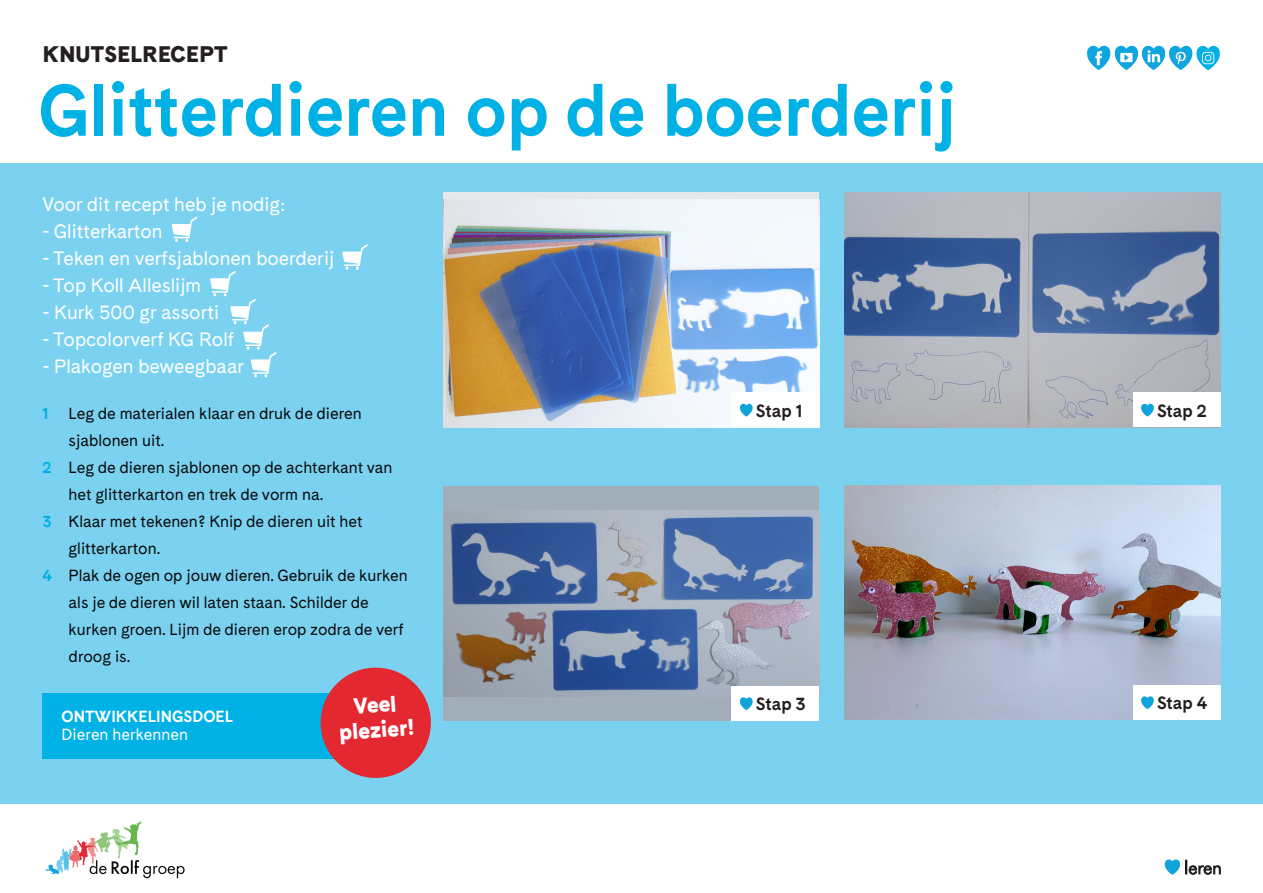
<style>
.page{position:relative;width:1263px;height:893px;background:#fff}
.page>*{position:absolute;margin:0;border:0;box-sizing:border-box;transform-origin:0 0}
.t1{font:700 67.5px "Cadiz";color:#00b1e5}
.t2{font:900 21px "Cadiz";letter-spacing:.01em;color:#231f20}
.t3{font:900 20.7px "Cadiz";color:#fff}
.t4{font:18px "Cadiz";color:#fff}
.t5{font:700 16.5px "Cadiz";color:#231f20}
.t6{font:15px/27px "Cadiz";color:#080b0b}
.t7{font:700 15px "Cadiz";color:#fff}
.t8{font:15px "Cadiz";color:#fff}
.t9{font:700 15px "Cadiz";color:#00b1e5}
</style>
<div class="page">
<div style="left:0;top:163px;width:1263px;height:641px;background:#7bd2f0"></div>
<svg style="left:1164px;top:859px;width:56px;height:16px"></svg>
<div style="left:444px;top:193px;width:375px;height:234px;background:#e6e7e9"></div>
<img style="left:444px;top:200px;width:375px;height:227px">
<img style="left:845px;top:193px;width:375px;height:234px">
<div style="left:444px;top:486px;width:375px;height:235px;background:#a1adb8"></div>
<img style="left:444px;top:510px;width:375px;height:187px">
<img style="left:845px;top:485px;width:375px;height:235px">
<div style="left:1132px;top:392px;width:88px;height:35px;background:#fff"></div>
<svg style="left:1141px;top:404px;width:13px;height:12px"></svg>
<div style="left:731px;top:392px;width:88px;height:35px;background:#fff"></div>
<svg style="left:740px;top:404px;width:13px;height:12px"></svg>
<div style="left:1132px;top:685px;width:88px;height:35px;background:#fff"></div>
<svg style="left:1141px;top:696px;width:13px;height:13px"></svg>
<svg style="left:45px;top:821px;width:140px;height:57px"></svg>
<svg style="left:172px;top:217px;width:26px;height:25px"></svg>
<div style="left:731px;top:686px;width:88px;height:35px;background:#fff"></div>
<svg style="left:740px;top:697px;width:13px;height:13px"></svg>
<svg style="left:1087px;top:45px;width:133px;height:25px"></svg>
<svg style="left:342px;top:244px;width:26px;height:26px"></svg>
<div style="left:43px;top:694px;width:372px;height:65px;background:#00b1e5"></div>
<svg style="left:319px;top:667px;width:112px;height:111px"></svg>
<svg style="left:210px;top:271px;width:67px;height:106px"></svg>
<p class="t2" style="left:43px;top:39px;width:186px">KNUTSELRECEPT</p>
<p class="t1" style="left:38px;top:62px;width:920px">Glitterdieren op de boerderij</p>
<p class="t4" style="left:43px;top:191px;width:244px">Voor dit recept heb je nodig:</p>
<p class="t4" style="left:43px;top:218px;width:122px">- Glitterkarton</p>
<p class="t4" style="left:43px;top:245px;width:293px">- Teken en verfsjablonen boerderij</p>
<p class="t4" style="left:43px;top:272px;width:160px">- Top Koll Alleslijm</p>
<p class="t4" style="left:43px;top:299px;width:178px">- Kurk 500 gr assorti</p>
<p class="t4" style="left:43px;top:326px;width:193px">- Topcolorverf KG Rolf</p>
<p class="t4" style="left:43px;top:353px;width:203px">- Plakogen beweegbaar</p>
<p class="t6" style="left:69px;top:401px;width:295px">Leg de materialen klaar en druk de dieren sjablonen uit.</p>
<p class="t6" style="left:69px;top:455px;width:325px">Leg de dieren sjablonen op de achterkant van het glitterkarton en trek de vorm na.</p>
<p class="t6" style="left:69px;top:509px;width:296px">Klaar met tekenen? Knip de dieren uit het glitterkarton.</p>
<p class="t6" style="left:69px;top:563px;width:340px">Plak de ogen op jouw dieren. Gebruik de kurken als je de dieren wil laten staan. Schilder de kurken groen. Lijm de dieren erop zodra de verf droog is.</p>
<p class="t9" style="left:43px;top:403px;width:8px">1</p>
<p class="t9" style="left:43px;top:457px;width:11px">2</p>
<p class="t9" style="left:43px;top:511px;width:11px">3</p>
<p class="t9" style="left:43px;top:565px;width:11px">4</p>
<p class="t5" style="left:756px;top:398px;width:48px">Stap 1</p>
<p class="t5" style="left:1157px;top:398px;width:51px">Stap 2</p>
<p class="t7" style="left:62px;top:705px;width:173px">ONTWIKKELINGSDOEL</p>
<p class="t8" style="left:62px;top:724px;width:128px">Dieren herkennen</p>
<p class="t3" style="left:352px;top:691px;width:44px;rotate:-4deg">Veel</p>
<p class="t5" style="left:756px;top:692px;width:51px">Stap 3</p>
<p class="t3" style="left:338px;top:717px;width:76px;rotate:-4deg">plezier!</p>
<p class="t5" style="left:1157px;top:691px;width:52px">Stap 4</p>
</div>
